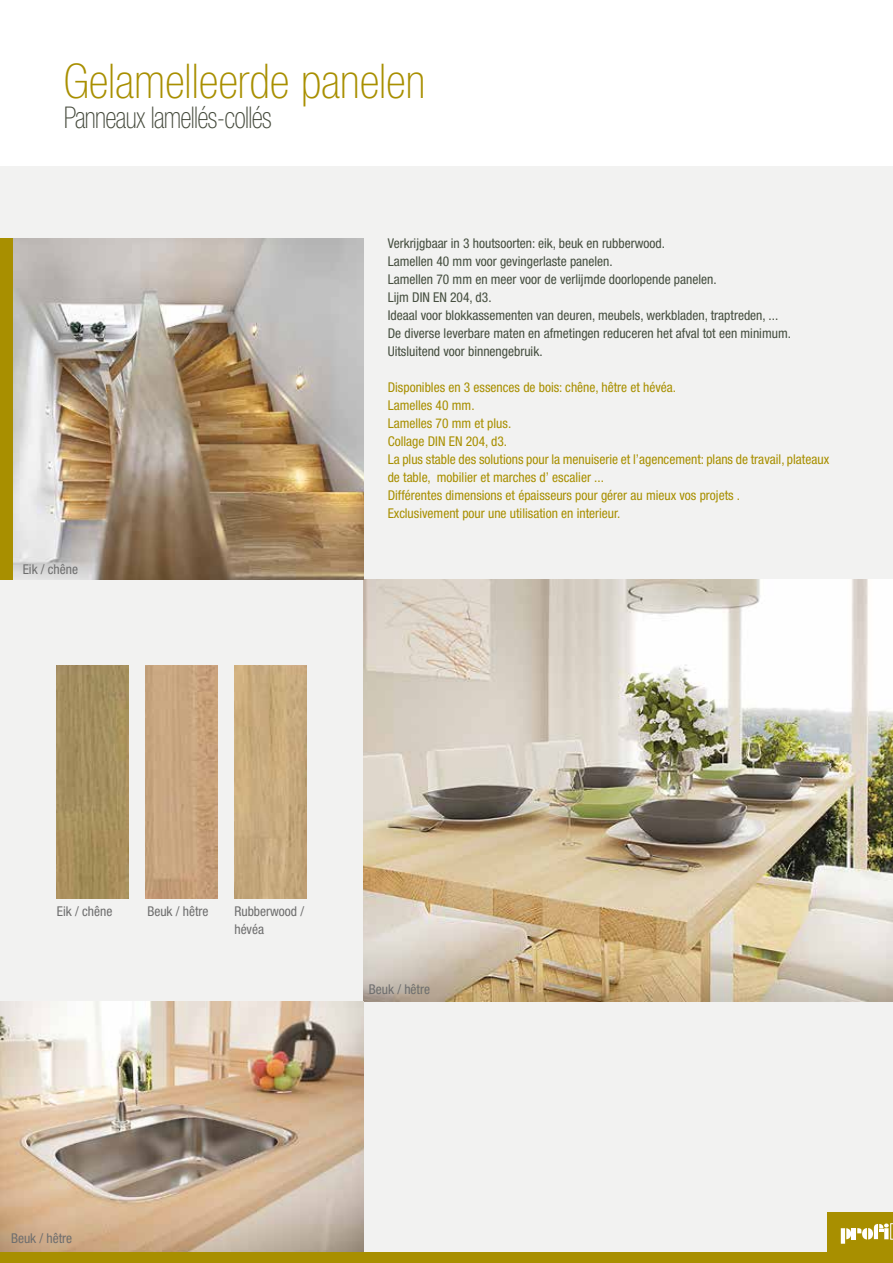
<style>
.page{position:relative;width:893px;height:1263px;background:#fff}
.page>*{position:absolute;margin:0;border:0;box-sizing:border-box;transform-origin:0 0}
.t1{font:100 condensed 48px "Helvetica Neue LT Std";color:#a88f00}
.t2{font:100 condensed 30px "Helvetica Neue LT Std";letter-spacing:-.025em;color:#454a3c;scale:.9 1}
.t3{font:condensed 13.5px/18px "Helvetica Neue LT Std";color:#a88f00}
.t4{font:condensed 13.5px/18px "Helvetica Neue LT Std";color:#454e3f}
.t5{font:condensed 13.5px/18px "Helvetica Neue LT Std";color:#6e6e6e}
</style>
<div class="page">
<div style="left:0;top:166px;width:893px;height:1086px;background:#f2f2f1"></div>
<img style="left:57px;top:665px;width:72px;height:234px">
<img style="left:146px;top:665px;width:71px;height:234px">
<img style="left:234px;top:665px;width:72px;height:234px">
<img style="left:363px;top:580px;width:530px;height:421px">
<img style="left:0;top:1001px;width:363px;height:251px">
<div style="left:0;top:1252px;width:893px;height:11px;background:#a88f00"></div>
<div style="left:828px;top:1212px;width:65px;height:43px;background:#a88f00"></div>
<svg style="left:841px;top:1228px;width:10px;height:16px"></svg>
<hr style="left:852px;top:1228px;width:4px;height:11px;background:#fff">
<svg style="left:857px;top:1223px;width:36px;height:17px"></svg>
<img style="left:12px;top:239px;width:351px;height:341px">
<div style="left:0;top:239px;width:12px;height:341px;background:#a88f00"></div>
<h1 class="t1" style="left:64px;top:54px;width:363px">Gelamelleerde panelen</h1>
<h2 class="t2" style="left:64px;top:101px;width:232px">Panneaux lamellés-collés</h2>
<p class="t5" style="left:23px;top:561px;width:57px">Eik / chêne</p>
<p class="t4" style="left:388px;top:234px;width:405px">Verkrijgbaar in 3 houtsoorten: eik, beuk en rubberwood.<br>Lamellen 40 mm voor gevingerlaste panelen.<br>Lamellen 70 mm en meer voor de verlijmde doorlopende panelen.<br>Lijm DIN EN 204, d3.<br>Ideaal voor blokkassementen van deuren, meubels, werkbladen, traptreden, ...<br>De diverse leverbare maten en afmetingen reduceren het afval tot een minimum.<br>Uitsluitend voor binnengebruik.</p>
<p class="t3" style="left:388px;top:378px;width:443px">Disponibles en 3 essences de bois: chêne, hêtre et hévéa.<br>Lamelles 40 mm.<br>Lamelles 70 mm et plus.<br>Collage DIN EN 204, d3.<br>La plus stable des solutions pour la menuiserie et l’agencement: plans de travail, plateaux de table, mobilier et marches d’ escalier ...<br>Différentes dimensions et épaisseurs pour gérer au mieux vos projets .<br>Exclusivement pour une utilisation en interieur.</p>
<p class="t5" style="left:57px;top:902px;width:57px">Eik / chêne</p>
<p class="t5" style="left:147px;top:902px;width:63px">Beuk / hêtre</p>
<p class="t5" style="left:234px;top:902px;width:71px">Rubberwood / hévéa</p>
<p class="t5" style="left:369px;top:980px;width:63px">Beuk / hêtre</p>
<p class="t5" style="left:11px;top:1229px;width:63px">Beuk / hêtre</p>
</div>
